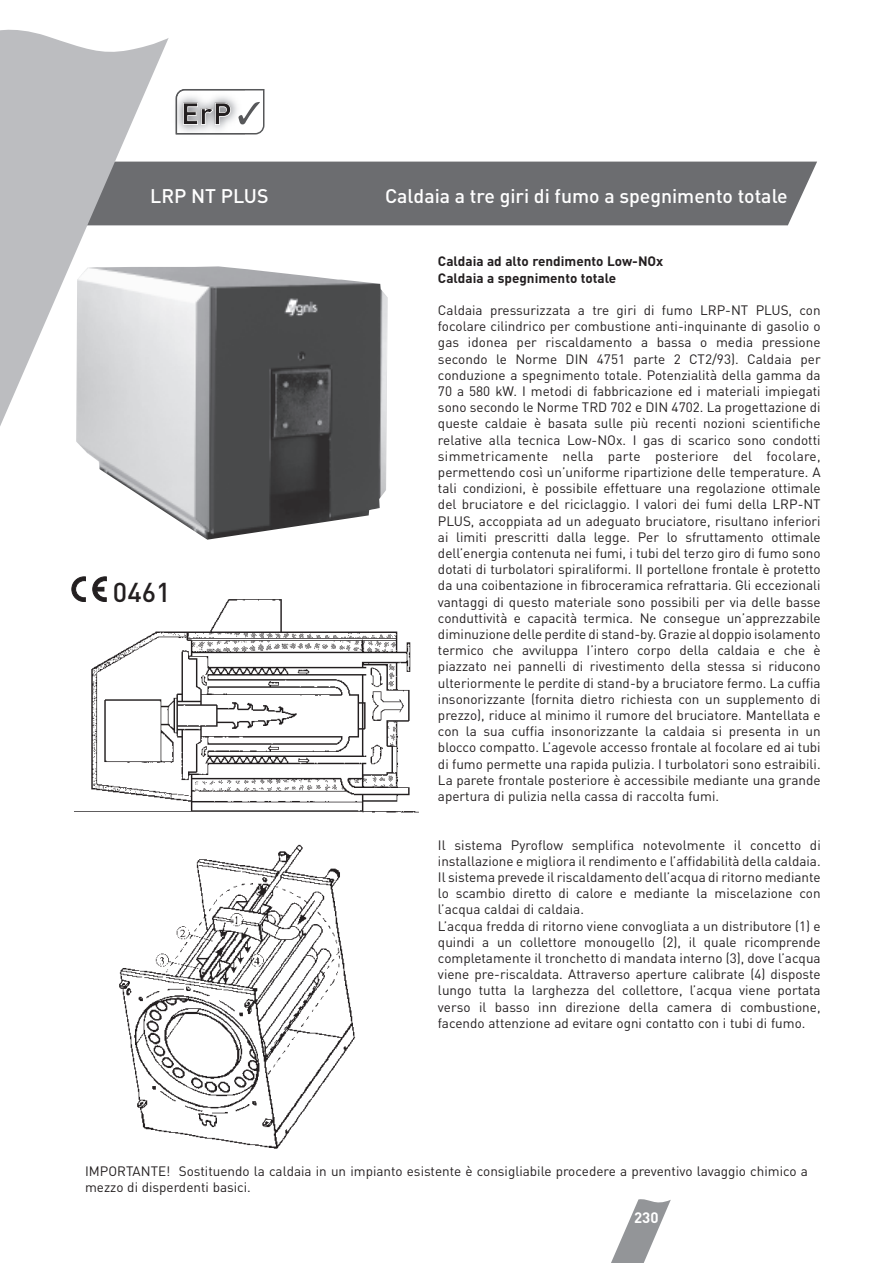
<style>
.page{position:relative;width:893px;height:1263px;background:#fff}
.page>*{position:absolute;margin:0;border:0;box-sizing:border-box;transform-origin:0 0}
.t1{font:700 30px "DIN";color:#231f20}
.t2{font:500 27px "DIN";color:#231f20}
.t3{font:500 19.5px "DIN";color:#fff}
.t4{font:700 15px "DIN";color:#fff}
.t5{font:13.5px/16.2px "DIN";color:#231f20}
.t6{font:700 13.5px/16.2px "DIN";color:#231f20}
</style>
<div class="page">
<img style="left:71px;top:590px;width:348px;height:223px">
<svg style="left:611px;top:1199px;width:60px;height:64px"></svg>
<div style="left:169px;top:162px;width:648px;height:63px;background:#6c6d70"></div>
<svg style="left:0;top:29px;width:169px;height:397px;fill:#bcbdc0"></svg>
<svg style="left:72px;top:577px;width:14px;height:25px"></svg>
<svg style="left:93px;top:577px;width:13px;height:25px"></svg>
<img style="left:76px;top:266px;width:312px;height:274px">
<img style="left:119px;top:844px;width:237px;height:305px">
<img style="left:175px;top:96px;width:70px;height:39px">
<svg style="left:176px;top:89px;width:88px;height:45px"></svg>
<h1 class="t1" style="left:181px;top:94px;width:52px">ErP</h1>
<h3 class="t3" style="left:150px;top:184px;width:120px">LRP NT PLUS</h3>
<h3 class="t3" style="left:385px;top:184px;width:404px">Caldaia a tre giri di fumo a spegnimento totale</h3>
<h2 class="t2" style="left:113px;top:575px;width:59px">0461</h2>
<p class="t6" style="left:438px;top:253px;width:227px">Caldaia ad alto rendimento Low-NOx<br>Caldaia a spegnimento totale</p>
<p class="t5" style="left:438px;top:302px;width:384px;text-align:justify">Caldaia pressurizzata a tre giri di fumo LRP-NT PLUS, con focolare cilindrico per combustione anti-inquinante di gasolio o gas idonea per riscaldamento a bassa o media pressione secondo le Norme DIN 4751 parte 2 CT2/93). Caldaia per conduzione a spegnimento totale. Potenzialità della gamma da 70 a 580 kW. I metodi di fabbricazione ed i materiali impiegati sono secondo le Norme TRD 702 e DIN 4702. La progettazione di queste caldaie è basata sulle più recenti nozioni scientifiche relative alla tecnica Low-NOx. I gas di scarico sono condotti simmetricamente nella parte posteriore del focolare, permettendo così un’uniforme ripartizione delle temperature. A tali condizioni, è possibile effettuare una regolazione ottimale del bruciatore e del riciclaggio. I valori dei fumi della LRP-NT PLUS, accoppiata ad un adeguato bruciatore, risultano inferiori ai limiti prescritti dalla legge. Per lo sfruttamento ottimale dell’energia contenuta nei fumi, i tubi del terzo giro di fumo sono dotati di turbolatori spiraliformi. II portellone frontale è protetto da una coibentazione in fibroceramica refrattaria. Gli eccezionali vantaggi di questo materiale sono possibili per via delle basse conduttività e capacità termica. Ne consegue un’apprezzabile diminuzione delle perdite di stand-by. Grazie al doppio isolamento termico che avviluppa I’intero corpo della caldaia e che è piazzato nei pannelli di rivestimento della stessa si riducono ulteriormente le perdite di stand-by a bruciatore fermo. La cuffia insonorizzante (fornita dietro richiesta con un supplemento di prezzo), riduce al minimo il rumore del bruciatore. Mantellata e con la sua cuffia insonorizzante la caldaia si presenta in un blocco compatto. L’agevole accesso frontale al focolare ed ai tubi di fumo permette una rapida pulizia. I turbolatori sono estraibili.<br>La parete frontale posteriore è accessibile mediante una grande apertura di pulizia nella cassa di raccolta fumi.</p>
<p class="t5" style="left:438px;top:836px;width:384px">Il sistema Pyroflow semplifica notevolmente il concetto di installazione e migliora il rendimento e l’affidabilità della caldaia.<br>Il sistema prevede il riscaldamento dell’acqua di ritorno mediante lo scambio diretto di calore e mediante la miscelazione con l’acqua caldai di caldaia.<br>L’acqua fredda di ritorno viene convogliata a un distributore (1) e quindi a un collettore monougello (2), il quale ricomprende completamente il tronchetto di mandata interno (3), dove l’acqua viene pre-riscaldata. Attraverso aperture calibrate (4) disposte lungo tutta la larghezza del collettore, l’acqua viene portata verso il basso inn direzione della camera di combustione, facendo attenzione ad evitare ogni contatto con i tubi di fumo.</p>
<p class="t5" style="left:85px;top:1163px;width:724px">IMPORTANTE! Sostituendo la caldaia in un impianto esistente è consigliabile procedere a preventivo lavaggio chimico a mezzo di disperdenti basici.</p>
<p class="t4" style="left:634px;top:1208px;width:26px">230</p>
</div>
